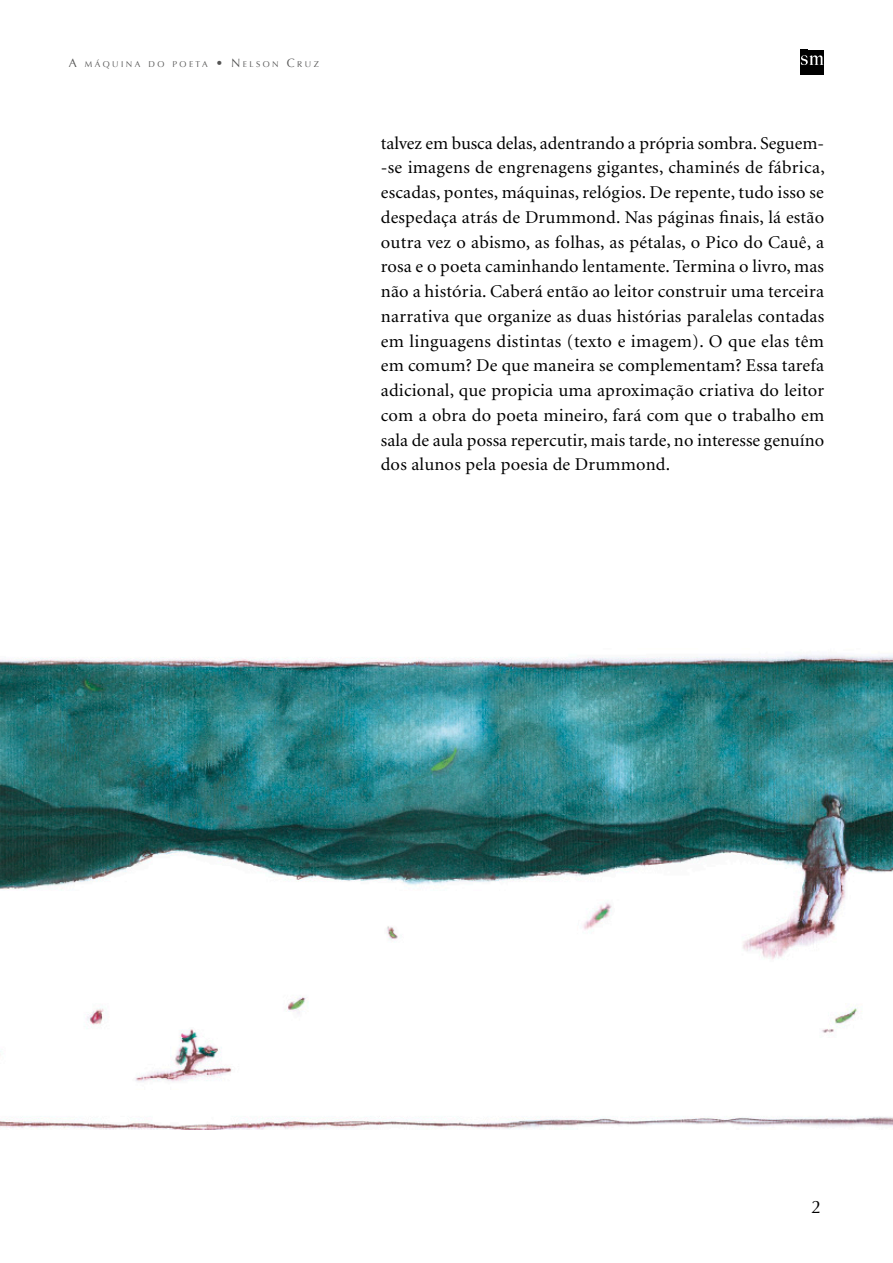
<style>
.page{position:relative;width:893px;height:1263px;background:#fff}
.page>*{position:absolute;margin:0;border:0;box-sizing:border-box;transform-origin:0 0}
.TEXTO_CORRIDO{font:18px/24.8px "Minion";letter-spacing:.005em;color:#000;text-align:justify}
.t1{font:18px "Optima";color:#000}
.t2{font:8.4px "Optima";letter-spacing:.285em;color:#565655}
.s1{font-size:12px}
</style>
<div class="page">
<div style="left:809px;top:50px;width:15px;height:25px;background:#000"></div>
<div style="left:800px;top:50px;width:8px;height:25px;background:#000"></div>
<svg style="left:801px;top:55px;width:22px;height:10px"></svg>
<img style="left:0;top:654px;width:893px;height:475px">
<p class="t2" style="left:69px;top:60px;width:251px"><span class="s1">A</span> MÁQUINA DO POETA <span class="s1">• N</span> ELSON <span class="s1">C</span>RUZ</p>
<p class="TEXTO_CORRIDO" style="left:381px;top:131px;width:445px">talvez em busca delas, adentrando a própria sombra. Seguem--se imagens de engrenagens gigantes, chaminés de fábrica, escadas, pontes, máquinas, relógios. De repente, tudo isso se despedaça atrás de Drummond. Nas páginas finais, lá estão outra vez o abismo, as folhas, as pétalas, o Pico do Cauê, a rosa e o poeta caminhando lentamente. Termina o livro, mas não a história. Caberá então ao leitor construir uma terceira narrativa que organize as duas histórias paralelas contadas em linguagens distintas (texto e imagem). O que elas têm em comum? De que maneira se complementam? Essa tarefa adicional, que propicia uma aproximação criativa do leitor com a obra do poeta mineiro, fará com que o trabalho em sala de aula possa repercutir, mais tarde, no interesse genuíno dos alunos pela poesia de Drummond.</p>
<p class="t1" style="left:811px;top:1196px;width:12px">2</p>
</div>
